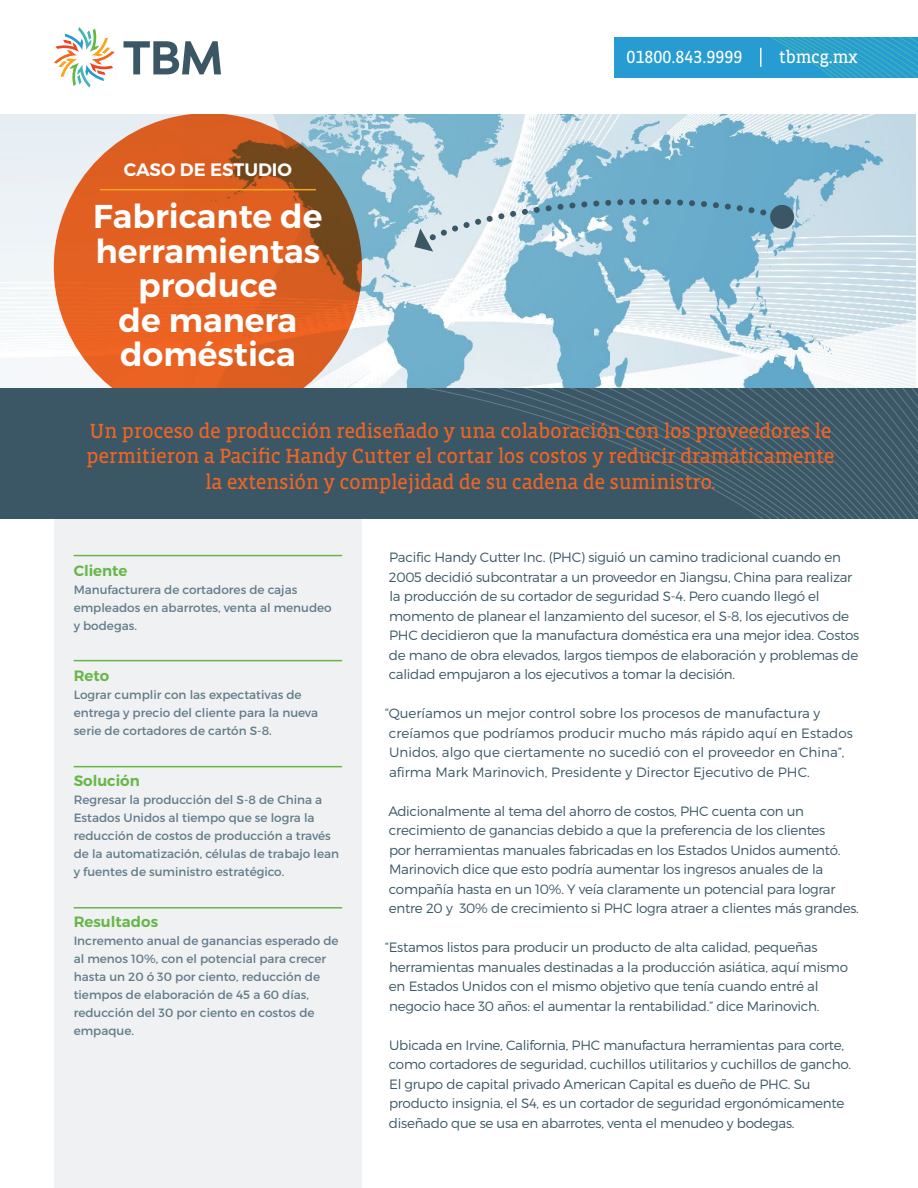
<style>
.page{position:relative;width:918px;height:1188px;background:#fff}
.page>*{position:absolute;margin:0;border:0;box-sizing:border-box;transform-origin:0 0}
.t1{font:600 33px/34.5px "Montserrat";color:#fff;text-align:center}
.t2{font:21px/25.2px "Vista Slab OT";letter-spacing:-.02em;color:#f26523;text-align:center}
.t3{font:18px "Vista Slab OT";color:#fff}
.t4{font:600 18px "Montserrat";color:#fff}
.t5{font:600 15px "Montserrat";color:#67b748}
.t6{font:300 13.5px/19.5px "Montserrat";letter-spacing:-.02em;color:#3b5765}
.t7{font:300 13.5px/19.5px "Montserrat";color:#3b5765}
.t8{font:12px/18px "Montserrat";color:#627c8a}
</style>
<div class="page">
<svg style="left:124px;top:41px;width:97px;height:33px"></svg>
<svg style="left:54px;top:27px;width:61px;height:61px"></svg>
<img style="left:0;top:115px;width:915px;height:274px">
<svg style="left:54px;top:115px;width:308px;height:274px;background:#d47342"></svg>
<hr style="left:100px;top:189px;width:216px;height:1px;background:#f7a51e">
<div style="left:54px;top:460px;width:308px;height:728px;background:#eff1f2"></div>
<div style="left:0;top:389px;width:918px;height:130px;background:#3b5765"></div>
<svg style="left:430px;top:389px;width:488px;height:130px"></svg>
<hr style="left:74px;top:555px;width:268px;height:1px;background:#67b748">
<hr style="left:74px;top:660px;width:268px;height:1px;background:#67b748">
<hr style="left:74px;top:766px;width:268px;height:1px;background:#67b748">
<hr style="left:74px;top:907px;width:268px;height:2px;background:#67b748">
<svg style="left:414px;top:188px;width:370px;height:64px;background:#95c0d4"></svg>
<div style="left:770px;top:205px;width:24px;height:24px;background:#3b5765;border-radius:50%"></div>
<svg style="left:615px;top:37px;width:303px;height:41px;background:#289ecf"></svg>
<h3 class="t4" style="left:124px;top:159px;width:170px">CASO DE ESTUDIO</h3>
<h1 class="t1" style="left:93px;top:200px;width:231px">Fabricante de herramientas produce<br>de manera doméstica</h1>
<h3 class="t3" style="left:627px;top:48px;width:117px">01800.843.9999</h3>
<h3 class="t3" style="left:779px;top:48px;width:81px">tbmcg.mx</h3>
<h2 class="t2" style="left:86px;top:419px;width:750px">Un proceso de producción rediseñado y una colaboración con los proveedores le permitieron a Pacific Handy Cutter el cortar los costos y reducir dramáticamente la extensión y complejidad de su cadena de suministro.</h2>
<p class="t5" style="left:74px;top:561px;width:55px">Cliente</p>
<p class="t8" style="left:74px;top:580px;width:260px">Manufacturera de cortadores de cajas empleados en abarrotes, venta al menudeo y bodegas.</p>
<p class="t5" style="left:74px;top:666px;width:37px">Reto</p>
<p class="t8" style="left:74px;top:685px;width:246px">Lograr cumplir con las expectativas de entrega y precio del cliente para la nueva serie de cortadores de cartón S-8.</p>
<p class="t5" style="left:74px;top:771px;width:68px">Solución</p>
<p class="t8" style="left:74px;top:790px;width:267px">Regresar la producción del S-8 de China a Estados Unidos al tiempo que se logra la reducción de costos de producción a través de la automatización, células de trabajo lean y fuentes de suministro estratégico.</p>
<p class="t5" style="left:74px;top:912px;width:86px">Resultados</p>
<p class="t8" style="left:74px;top:931px;width:266px">Incremento anual de ganancias esperado de al menos 10%, con el potencial para crecer hasta un 20 ó 30 por ciento, reducción de tiempos de elaboración de 45 a 60 días, reducción del 30 por ciento en costos de empaque.</p>
<p class="t6" style="left:389px;top:547px;width:472px">Pacific Handy Cutter Inc. (PHC) siguió un camino tradicional cuando en 2005 decidió subcontratar a un proveedor en Jiangsu, China para realizar la producción de su cortador de seguridad S-4. Pero cuando llegó el momento de planear el lanzamiento del sucesor, el S-8, los ejecutivos de PHC decidieron que la manufactura doméstica era una mejor idea. Costos de mano de obra elevados, largos tiempos de elaboración y problemas de calidad empujaron a los ejecutivos a tomar la decisión.</p>
<p class="t7" style="left:389px;top:703px;width:465px;text-indent:-4px">“Queríamos un mejor control sobre los procesos de manufactura y creíamos que podríamos producir mucho más rápido aquí en Estados Unidos, algo que ciertamente no sucedió con el proveedor en China”, afirma Mark Marinovich, Presidente y Director Ejecutivo de PHC.</p>
<p class="t6" style="left:388px;top:801px;width:472px">Adicionalmente al tema del ahorro de costos, PHC cuenta con un crecimiento de ganancias debido a que la preferencia de los clientes<br>por herramientas manuales fabricadas en los Estados Unidos aumentó.<br>Marinovich dice que esto podría aumentar los ingresos anuales de la compañía hasta en un 10%. Y veía claramente un potencial para lograr entre 20 y 30% de crecimiento si PHC logra atraer a clientes más grandes.</p>
<p class="t6" style="left:389px;top:937px;width:461px;text-indent:-4px">“Estamos listos para producir un producto de alta calidad, pequeñas herramientas manuales destinadas a la producción asiática, aquí mismo en Estados Unidos con el mismo objetivo que tenía cuando entré al negocio hace 30 años: el aumentar la rentabilidad.” dice Marinovich.</p>
<p class="t6" style="left:389px;top:1035px;width:464px">Ubicada en Irvine, California, PHC manufactura herramientas para corte, como cortadores de seguridad, cuchillos utilitarios y cuchillos de gancho.<br>El grupo de capital privado American Capital es dueño de PHC. Su producto insignia, el S4, es un cortador de seguridad ergonómicamente diseñado que se usa en abarrotes, venta el menudeo y bodegas.</p>
</div>
